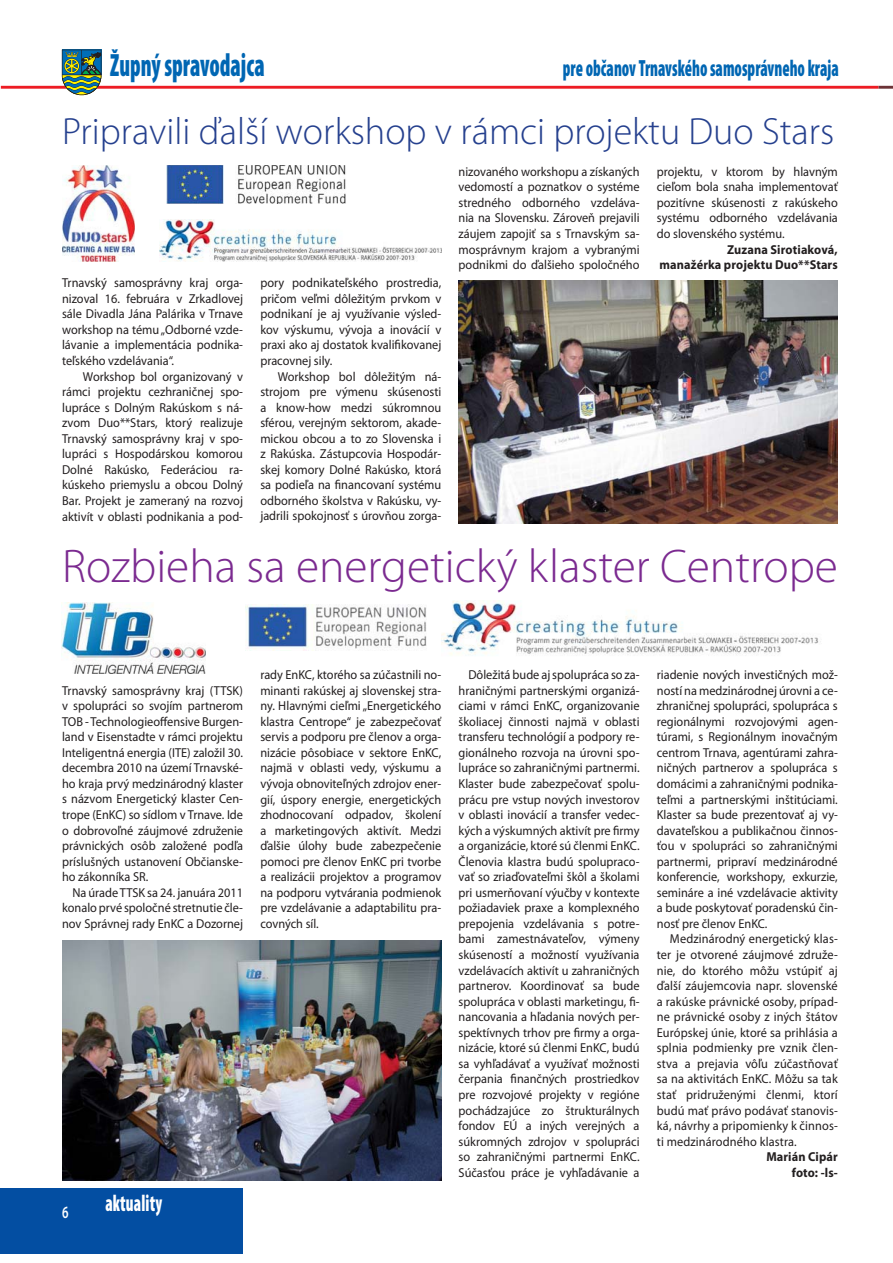
<style>
.page{position:relative;width:893px;height:1263px;background:#fff}
.page>*{position:absolute;margin:0;border:0;box-sizing:border-box;transform-origin:0 0}
.t1{font:300 47.4px "Myriad Pro";color:#7b2a90}
.t2{font:300 38.1px "Myriad Pro";color:#25408e}
.t3{font:900 condensed 32.85px "Myriad Pro";color:#0066b3;scale:.7 1}
.t4{font:900 condensed 23.55px "Myriad Pro";color:#0066b3;scale:.7 1}
.t5{font:900 condensed 23.55px "Myriad Pro";letter-spacing:.01em;color:#fff;scale:.7 1}
.t6{font:600 17.25px "Myriad Pro";color:#fff;scale:.7 1}
.t7{font:12.9px/15.6px "Myriad Pro";color:#231f20;text-align:justify;scale:.95 1}
.t8{font:700 12.9px/15.6px "Myriad Pro";letter-spacing:.01em;color:#231f20;text-align:right;scale:.95 1}
.s1{font-size:32.4px}
</style>
<div class="page">
<div style="left:1px;top:1188px;width:242px;height:66px;background:#034ea2"></div>
<img style="left:442px;top:600px;width:379px;height:55px">
<img style="left:245px;top:604px;width:181px;height:46px">
<img style="left:160px;top:220px;width:281px;height:41px">
<img style="left:62px;top:165px;width:72px;height:96px">
<img style="left:166px;top:165px;width:180px;height:38px">
<img style="left:62px;top:941px;width:379px;height:239px">
<hr style="left:1px;top:86px;width:877px;height:3px;background:#ed1c24">
<hr style="left:878px;top:86px;width:14px;height:3px;background:#6c3337">
<svg style="left:62px;top:50px;width:39px;height:46px;background:#58836e"></svg>
<img style="left:62px;top:603px;width:143px;height:70px">
<img style="left:458px;top:281px;width:379px;height:242px">
<h3 class="t3" style="left:110px;top:46px;width:222px"><span class="s1">Župný</span> spravodajca</h3>
<h3 class="t4" style="left:563px;top:54px;width:395px">pre občanov Trnavského samosprávneho kraja</h3>
<h2 class="t2" style="left:62px;top:108px;width:773px">Pripravili ďalší workshop v rámci projektu Duo Stars</h2>
<p class="t7" style="left:62px;top:276px;width:192px">Trnavský samosprávny kraj orga&shy;nizoval 16. februára v Zrkadlovej sále Divadla Jána Palárika v Trnave workshop na tému „Odborné vzde&shy;lávanie a implementácia podnika&shy;teľského vzdelávania“.</p>
<p class="t7" style="left:62px;top:369px;width:192px;text-indent:21px">Workshop bol organizovaný v rámci projektu cezhraničnej spo&shy;lupráce s Dolným Rakúskom s ná&shy;zvom Duo**Stars, ktorý realizuje Trnavský samosprávny kraj v spo&shy;lupráci s Hospodárskou komorou Dolné Rakúsko, Federáciou ra&shy;kúskeho priemyslu a obcou Dolný Bar. Projekt je zameraný na rozvoj aktivít v oblasti podnikania a pod-</p>
<p class="t7" style="left:260px;top:276px;width:192px">pory podnikateľského prostredia, pričom veľmi dôležitým prvkom v podnikaní je aj využívanie výsled&shy;kov výskumu, vývoja a inovácií v praxi ako aj dostatok kvalifikovanej pracovnej sily.</p>
<p class="t7" style="left:260px;top:369px;width:192px;text-indent:18px">Workshop bol dôležitým ná&shy;strojom pre výmenu skúsenosti a know-how medzi súkromnou sférou, verejným sektorom, akade&shy;mickou obcou a to zo Slovenska i z Rakúska. Zástupcovia Hospodár&shy;skej komory Dolné Rakúsko, ktorá sa podieľa na financovaní systému odborného školstva v Rakúsku, vy&shy;jadrili spokojnosť s úrovňou zorga-</p>
<p class="t7" style="left:458px;top:164px;width:192px">nizovaného workshopu a získaných vedomostí a poznatkov o systéme stredného odborného vzdeláva&shy;nia na Slovensku. Zároveň prejavili záujem zapojiť sa s Trnavským sa&shy;mosprávnym krajom a vybranými podnikmi do ďalšieho spoločného</p>
<p class="t7" style="left:656px;top:164px;width:192px">projektu, v ktorom by hlavným cieľom bola snaha implementovať pozitívne skúsenosti z rakúskeho systému odborného vzdelávania do slovenského systému.</p>
<p class="t8" style="left:659px;top:241px;width:189px">Zuzana Sirotiaková,<br>manažérka projektu Duo**Stars</p>
<h1 class="t1" style="left:62px;top:538px;width:777px">Rozbieha sa energetický klaster Centrope</h1>
<p class="t7" style="left:62px;top:683px;width:192px">Trnavský samosprávny kraj (TTSK) v spolupráci so svojím partnerom TOB - Technologieoffensive Burgen&shy;land v Eisenstadte v rámci projektu Inteligentná energia (ITE) založil 30. decembra 2010 na území Trnavské&shy;ho kraja prvý medzinárodný klaster s názvom Energetický klaster Cen&shy;trope (EnKC) so sídlom v Trnave. Ide o dobrovoľné záujmové združenie právnických osôb založené podľa príslušných ustanovení Občianske&shy;ho zákonníka SR.</p>
<p class="t7" style="left:62px;top:885px;width:192px;text-indent:10px">Na úrade TTSK sa 24. januára 2011 konalo prvé spoločné stretnutie čle&shy;nov Správnej rady EnKC a Dozornej</p>
<h3 class="t6" style="left:62px;top:1202px;width:11px">6</h3>
<h3 class="t5" style="left:105px;top:1189px;width:83px">aktuality</h3>
<p class="t7" style="left:260px;top:668px;width:192px">rady EnKC, ktorého sa zúčastnili no&shy;minanti rakúskej aj slovenskej stra&shy;ny. Hlavnými cieľmi „Energetického klastra Centrope“ je zabezpečovať servis a podporu pre členov a orga&shy;nizácie pôsobiace v sektore EnKC, najmä v oblasti vedy, výskumu a vývoja obnoviteľných zdrojov ener&shy;gií, úspory energie, energetických zhodnocovaní odpadov, školení a marketingových aktivít. Medzi ďalšie úlohy bude zabezpečenie pomoci pre členov EnKC pri tvorbe a realizácii projektov a programov na podporu vytvárania podmienok pre vzdelávanie a adaptabilitu pra&shy;covných síl.</p>
<p class="t7" style="left:458px;top:668px;width:192px;text-indent:10px">Dôležitá bude aj spolupráca so za&shy;hraničnými partnerskými organizá&shy;ciami v rámci EnKC, organizovanie školiacej činnosti najmä v oblasti transferu technológií a podpory re&shy;gionálneho rozvoja na úrovni spo&shy;lupráce so zahraničnými partnermi.<br>Klaster bude zabezpečovať spolu&shy;prácu pre vstup nových investorov v oblasti inovácií a transfer vedec&shy;kých a výskumných aktivít pre firmy a organizácie, ktoré sú členmi EnKC.<br>Členovia klastra budú spolupraco&shy;vať so zriaďovateľmi škôl a školami pri usmerňovaní výučby v kontexte požiadaviek praxe a komplexného prepojenia vzdelávania s potre&shy;bami zamestnávateľov, výmeny skúseností a možností využívania vzdelávacích aktivít u zahraničných partnerov. Koordinovať sa bude spolupráca v oblasti marketingu, fi&shy;nancovania a hľadania nových per&shy;spektívnych trhov pre firmy a orga&shy;nizácie, ktoré sú členmi EnKC, budú sa vyhľadávať a využívať možnosti čerpania finančných prostriedkov pre rozvojové projekty v regióne pochádzajúce zo štrukturálnych fondov EÚ a iných verejných a súkromných zdrojov v spolupráci so zahraničnými partnermi EnKC.<br>Súčasťou práce je vyhľadávanie a</p>
<p class="t7" style="left:656px;top:668px;width:192px">riadenie nových investičných mož&shy;ností na medzinárodnej úrovni a ce&shy;zhraničnej spolupráci, spolupráca s regionálnymi rozvojovými agen&shy;túrami, s Regionálnym inovačným centrom Trnava, agentúrami zahra&shy;ničných partnerov a spolupráca s domácimi a zahraničnými podnika&shy;teľmi a partnerskými inštitúciami.<br>Klaster sa bude prezentovať aj vy&shy;davateľskou a publikačnou činnos&shy;ťou v spolupráci so zahraničnými partnermi, pripraví medzinárodné konferencie, workshopy, exkurzie, semináre a iné vzdelávacie aktivity a bude poskytovať poradenskú čin&shy;nosť pre členov EnKC.</p>
<p class="t7" style="left:656px;top:932px;width:192px;text-indent:13px">Medzinárodný energetický klas&shy;ter je otvorené záujmové združe&shy;nie, do ktorého môžu vstúpiť aj ďalší záujemcovia napr. slovenské a rakúske právnické osoby, prípad&shy;ne právnické osoby z iných štátov Európskej únie, ktoré sa prihlásia a splnia podmienky pre vznik člen&shy;stva a prejavia vôľu zúčastňovať sa na aktivitách EnKC. Môžu sa tak stať pridruženými členmi, ktorí budú mať právo podávať stanovis&shy;ká, návrhy a pripomienky k činnos&shy;ti medzinárodného klastra.</p>
<p class="t8" style="left:766px;top:1149px;width:77px">Marián Cipár foto: -ls-</p>
</div>
